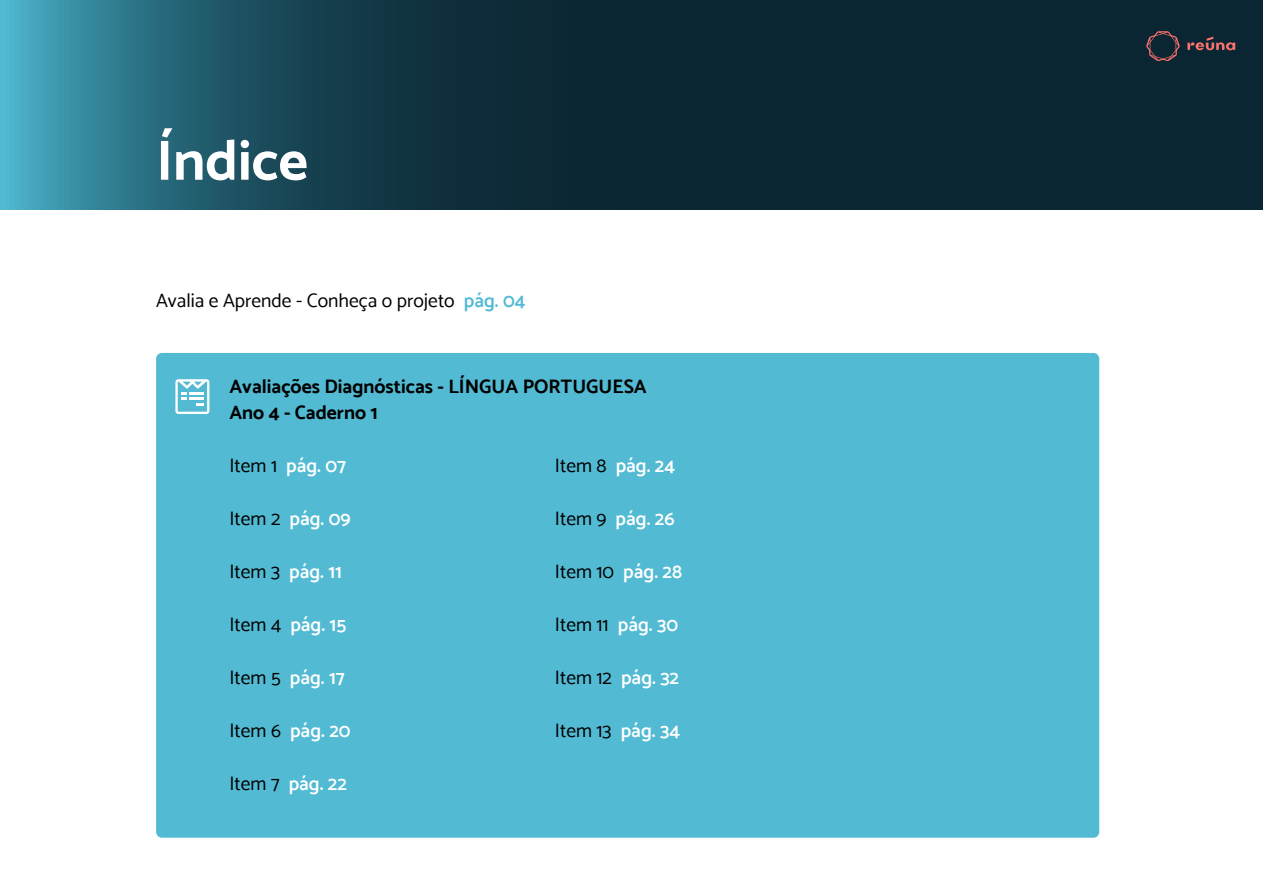
<style>
.page{position:relative;width:1263px;height:893px;background:#fff}
.page>*{position:absolute;margin:0;border:0;box-sizing:border-box;transform-origin:0 0}
.t1{font:700 57px "Catamaran";color:#fff}
.t2{font:600 19.5px "Catamaran";color:#fff}
.t3{font:19.5px "Catamaran";color:#000}
.t4{font:700 19.5px/25.5px "Catamaran";color:#000}
.s1{font-weight:600;color:#52bad3}
.s2{font-weight:400;color:#000}
.s3{font-weight:600;color:#fff}
</style>
<div class="page">
<div style="left:156px;top:353px;width:943px;height:485px;background:#52bad3;border-radius:6px"></div>
<svg style="left:0;top:0;width:1263px;height:209px"></svg>
<svg style="left:1146px;top:31px;width:34px;height:30px"></svg>
<svg style="left:1187px;top:37px;width:48px;height:13px"></svg>
<svg style="left:175px;top:379px;width:34px;height:35px"></svg>
<h1 class="t1" style="left:156px;top:127px;width:153px">Índice</h1>
<p class="t3" style="left:156px;top:289px;width:371px">Avalia e Aprende - Conheça o projeto <span class="s1">pág. 04</span></p>
<p class="t4" style="left:229px;top:374px;width:419px">Avaliações Diagnósticas - LÍNGUA PORTUGUESA<br>Ano 4 - Caderno 1 <span class="s1">0</span></p>
<p class="t2" style="left:229px;top:453px;width:118px"><span class="s2">Item 1</span> pág. 07</p>
<p class="t2" style="left:229px;top:507px;width:123px"><span class="s2">Item 2</span> pág. 09</p>
<p class="t2" style="left:229px;top:560px;width:114px"><span class="s2">Item 3</span> pág. 11</p>
<p class="t2" style="left:229px;top:613px;width:118px"><span class="s2">Item 4</span> pág. 15</p>
<p class="t2" style="left:229px;top:666px;width:117px"><span class="s2">Item 5</span> pág. 17</p>
<p class="t2" style="left:229px;top:719px;width:123px"><span class="s2">Item 6</span> pág. 20</p>
<p class="t2" style="left:229px;top:772px;width:119px"><span class="s2">Item 7</span> pág. 22</p>
<p class="t2" style="left:555px;top:453px;width:122px"><span class="s2">Item 8</span> pág. 24</p>
<p class="t2" style="left:555px;top:507px;width:121px"><span class="s2">Item 9</span> pág. 26</p>
<p class="t3" style="left:555px;top:560px;width:129px">Item 10 <span class="s3">pág. 28</span></p>
<p class="t3" style="left:555px;top:613px;width:125px">Item 11 <span class="s3">pág. 30</span></p>
<p class="t3" style="left:555px;top:666px;width:126px">Item 12 <span class="s3">pág. 32</span></p>
<p class="t3" style="left:555px;top:719px;width:127px">Item 13 <span class="s3">pág. 34</span></p>
</div>
